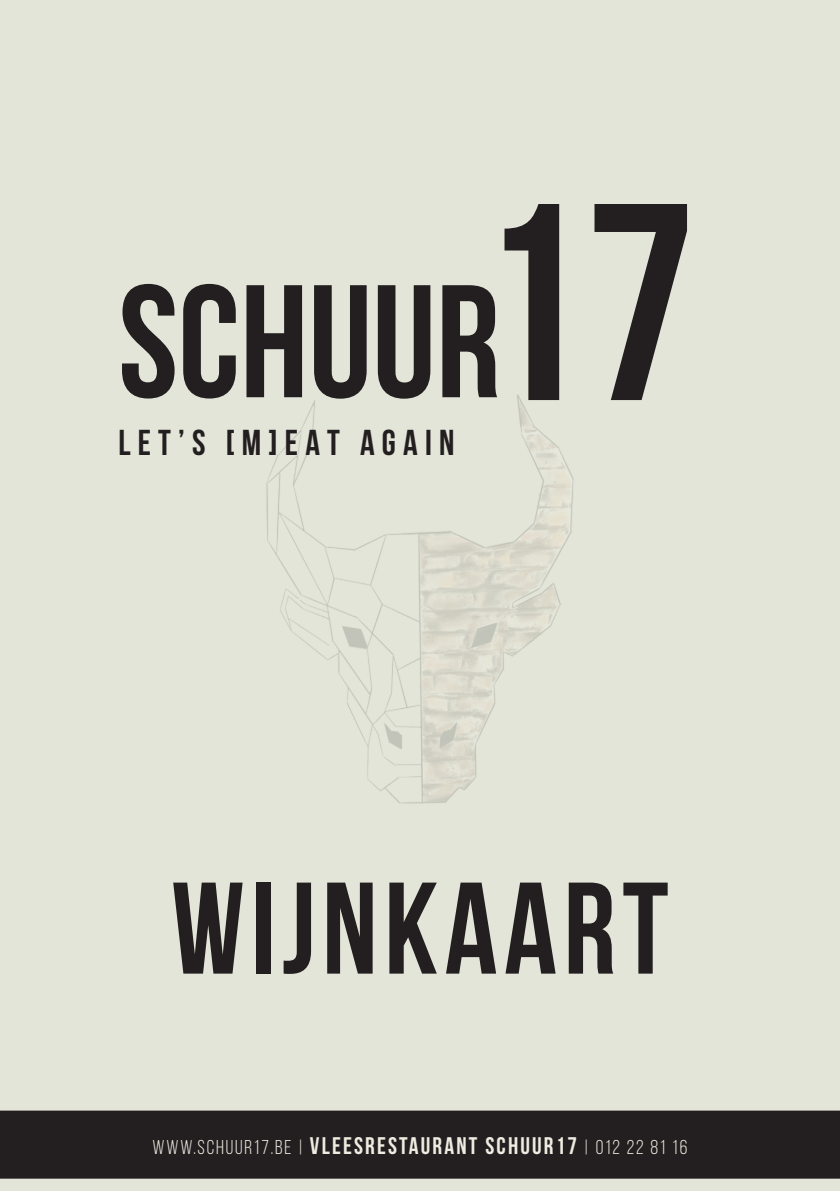
<style>
.page{position:relative;width:840px;height:1191px;background:#fff}
.page>*{position:absolute;margin:0;border:0;box-sizing:border-box;transform-origin:0 0}
.t1{font:700 280px "Bebas Neue";color:#231f20}
.t2{font:700 160px "Bebas Neue";color:#231f20}
.t3{font:700 130px "Bebas Neue";letter-spacing:.05em;color:#231f20}
.t4{font:700 36px "Bebas Neue";letter-spacing:.2em;color:#231f20}
.t5{font:20px "Bebas Neue";letter-spacing:.09em;color:#eeebe1}
.s1{font-weight:700;font-size:24px}
</style>
<div class="page">
<div style="left:0;top:0;width:839px;height:1191px;background:#e3e5d8"></div>
<div style="left:0;top:1110px;width:839px;height:68px;background:#231f20"></div>
<img style="left:264px;top:379px;width:312px;height:433px">
<p class="t1" style="left:474px;top:150px;width:223px">17</p>
<p class="t2" style="left:118px;top:254px;width:383px">SCHUUR</p>
<p class="t4" style="left:118px;top:423px;width:337px">LET’S [M]EAT AGAIN</p>
<p class="t3" style="left:171px;top:857px;width:498px">WIJNKAART</p>
<p class="t5" style="left:152px;top:1136px;width:536px">WWW.SCHUUR17.BE | <span class="s1">VLEESRESTAURANT SCHUUR17</span> | 012 22 81 16</p>
</div>
